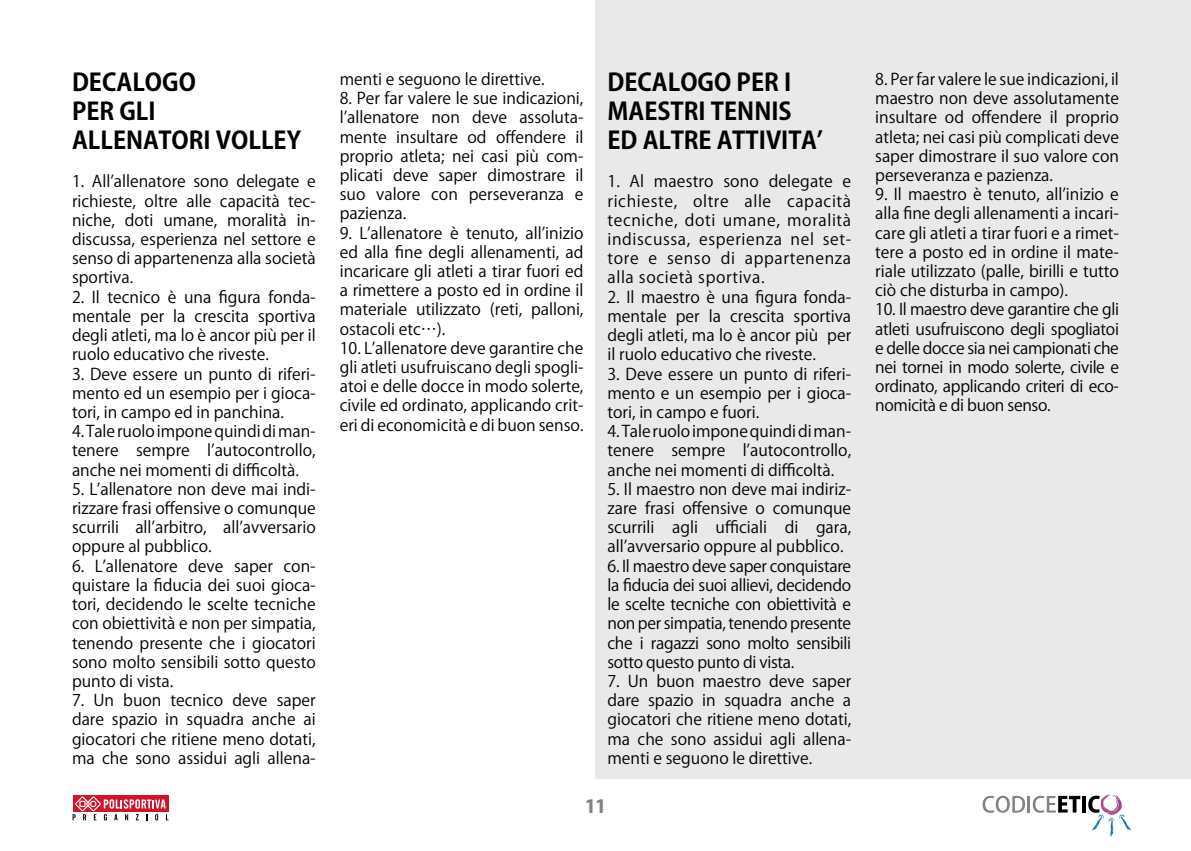
<style>
.page{position:relative;width:1191px;height:851px;background:#fff}
.page>*{position:absolute;margin:0;border:0;box-sizing:border-box;transform-origin:0 0}
.t1{font:700 24px/28.8px "Koz Go Pr 6 N";color:#000}
.t2{font:800 18px "Koz Go Pr 6 N";color:#808285}
.t3{font:16px/19.2px "Koz Go Pr 6 N";color:#000;text-align:justify}
</style>
<div class="page">
<div style="left:73px;top:795px;width:95px;height:17px;background:#ce1628"></div>
<svg style="left:73px;top:796px;width:95px;height:24px"></svg>
<svg style="left:982px;top:795px;width:43px;height:17px"></svg>
<hr style="left:1027px;top:795px;width:3px;height:17px;background:#808285">
<svg style="left:1032px;top:795px;width:48px;height:17px"></svg>
<hr style="left:1082px;top:795px;width:4px;height:17px;background:#000">
<svg style="left:1088px;top:794px;width:43px;height:43px"></svg>
<div style="left:595px;top:0;width:596px;height:778px;background:#e9e9ea"></div>
<h1 class="t1" style="left:72px;top:69px;width:230px">DECALOGO<br>PER GLI<br>ALLENATORI VOLLEY</h1>
<p class="t3" style="left:72px;top:172px;width:245px">1. All’allenatore sono delegate e richieste, oltre alle capacità tec&shy;niche, doti umane, moralità in&shy;discussa, esperienza nel settore e senso di appartenenza alla società sportiva.</p>
<p class="t3" style="left:72px;top:287px;width:245px">2. Il tecnico è una figura fonda&shy;mentale per la crescita sportiva degli atleti, ma lo è ancor più per il ruolo educativo che riveste.</p>
<p class="t3" style="left:72px;top:364px;width:245px">3. Deve essere un punto di riferi&shy;mento ed un esempio per i gioca&shy;tori, in campo ed in panchina.</p>
<p class="t3" style="left:72px;top:422px;width:245px">4. Tale ruolo impone quindi di man&shy;tenere sempre l’autocontrollo, anche nei momenti di difficoltà.</p>
<p class="t3" style="left:72px;top:479px;width:245px">5. L’allenatore non deve mai indi&shy;rizzare frasi offensive o comunque scurrili all’arbitro, all’avversario oppure al pubblico.</p>
<p class="t3" style="left:72px;top:556px;width:245px">6. L’allenatore deve saper con&shy;quistare la fiducia dei suoi gioca&shy;tori, decidendo le scelte tecniche con obiettività e non per simpatia, tenendo presente che i giocatori sono molto sensibili sotto questo punto di vista.</p>
<p class="t3" style="left:72px;top:691px;width:245px">7. Un buon tecnico deve saper dare spazio in squadra anche ai giocatori che ritiene meno dotati, ma che sono assidui agli allena-</p>
<p class="t3" style="left:340px;top:70px;width:206px">menti e seguono le direttive.</p>
<p class="t3" style="left:340px;top:89px;width:245px">8. Per far valere le sue indicazioni, l’allenatore non deve assoluta&shy;mente insultare od offendere il proprio atleta; nei casi più com&shy;plicati deve saper dimostrare il suo valore con perseveranza e pazienza.</p>
<p class="t3" style="left:340px;top:223px;width:245px">9. L’allenatore è tenuto, all’inizio ed alla fine degli allenamenti, ad incaricare gli atleti a tirar fuori ed a rimettere a posto ed in ordine il materiale utilizzato (reti, palloni, ostacoli etc…).</p>
<p class="t3" style="left:340px;top:338px;width:245px">10. L’allenatore deve garantire che gli atleti usufruiscano degli spogli&shy;atoi e delle docce in modo solerte, civile ed ordinato, applicando crit&shy;eri di economicità e di buon senso.</p>
<h1 class="t1" style="left:607px;top:69px;width:217px">DECALOGO PER I<br>MAESTRI TENNIS<br>ED ALTRE ATTIVITA’</h1>
<p class="t3" style="left:607px;top:172px;width:245px">1. Al maestro sono delegate e richieste, oltre alle capacità tecniche, doti umane, moralità indiscussa, esperienza nel set&shy;tore e senso di appartenenza alla società sportiva.</p>
<p class="t3" style="left:607px;top:287px;width:245px">2. Il maestro è una figura fonda&shy;mentale per la crescita sportiva degli atleti, ma lo è ancor più per il ruolo educativo che riveste.</p>
<p class="t3" style="left:607px;top:364px;width:245px">3. Deve essere un punto di riferi&shy;mento e un esempio per i gioca&shy;tori, in campo e fuori.</p>
<p class="t3" style="left:607px;top:422px;width:245px">4. Tale ruolo impone quindi di man&shy;tenere sempre l’autocontrollo, anche nei momenti di difficoltà.</p>
<p class="t3" style="left:607px;top:479px;width:245px">5. Il maestro non deve mai indiriz&shy;zare frasi offensive o comunque scurrili agli ufficiali di gara, all’avversario oppure al pubblico.</p>
<p class="t3" style="left:607px;top:556px;width:245px">6. Il maestro deve saper conquistare la fiducia dei suoi allievi, decidendo le scelte tecniche con obiettività e non per simpatia, tenendo presente che i ragazzi sono molto sensibili sotto questo punto di vista.</p>
<p class="t3" style="left:607px;top:671px;width:245px">7. Un buon maestro deve saper dare spazio in squadra anche a giocatori che ritiene meno dotati, ma che sono assidui agli allena&shy;menti e seguono le direttive.</p>
<p class="t2" style="left:585px;top:796px;width:22px">11</p>
<p class="t3" style="left:875px;top:70px;width:245px">8. Per far valere le sue indicazioni, il maestro non deve assolutamente insultare od offendere il proprio atleta; nei casi più complicati deve saper dimostrare il suo valore con perseveranza e pazienza.</p>
<p class="t3" style="left:875px;top:185px;width:245px">9. Il maestro è tenuto, all’inizio e alla fine degli allenamenti a incari&shy;care gli atleti a tirar fuori e a rimet&shy;tere a posto ed in ordine il mate&shy;riale utilizzato (palle, birilli e tutto ciò che disturba in campo).</p>
<p class="t3" style="left:875px;top:300px;width:245px">10. Il maestro deve garantire che gli atleti usufruiscono degli spogliatoi e delle docce sia nei campionati che nei tornei in modo solerte, civile e ordinato, applicando criteri di eco&shy;nomicità e di buon senso.</p>
</div>
